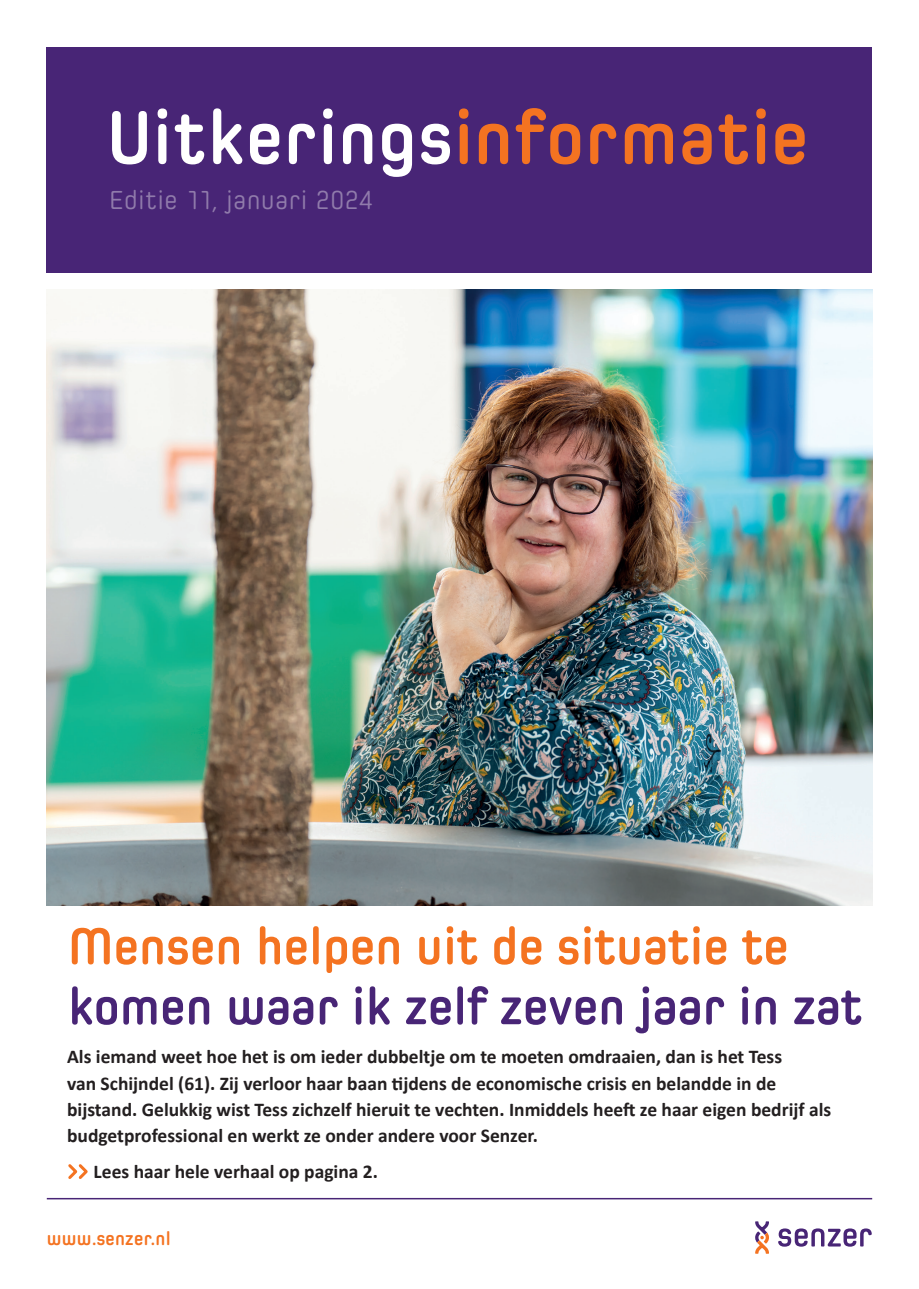
<style>
.page{position:relative;width:919px;height:1289px;background:#fff}
.page>*{position:absolute;margin:0;border:0;box-sizing:border-box;transform-origin:0 0}
._01_Heading_groot{font:700 76.35px "Spoon";letter-spacing:-.015em;color:#fff}
.t1{font:700 52.5px/60.2px "Spoon";letter-spacing:-.03em;color:#482576}
._01_Heading_groot-2{font:26.55px "Spoon";letter-spacing:-.01em;color:#907bab}
.t2{font:700 19.5px/26.4px "Calibri";color:#231f20}
.t3{font:700 19.35px "Spoon";letter-spacing:-.02em;color:#f47321}
.s1{color:#f47321}
</style>
<div class="page">
<img style="left:47px;top:289px;width:825px;height:616px">
<svg style="left:755px;top:1221px;width:14px;height:32px"></svg>
<svg style="left:778px;top:1228px;width:93px;height:18px"></svg>
<hr style="left:47px;top:1197px;width:825px;height:2px;background:#482576">
<div style="left:47px;top:47px;width:824px;height:226px;background:#482576"></div>
<svg style="left:68px;top:1164px;width:20px;height:15px"></svg>
<p class="_01_Heading_groot" style="left:105px;top:94px;width:705px">Uitkerings<span class="s1">informatie</span></p>
<p class="_01_Heading_groot-2" style="left:109px;top:185px;width:266px">Editie 11, januari 2024</p>
<p class="t1" style="left:67px;top:916px;width:797px"><span class="s1">Mensen helpen uit de situatie te </span>komen waar ik zelf zeven jaar in zat</p>
<p class="t2" style="left:67px;top:1043px;width:765px">Als iemand weet hoe het is om ieder dubbeltje om te moeten omdraaien, dan is het Tess<br>van Schijndel (61). Zij verloor haar baan tijdens de economische crisis en belandde in de bijstand. Gelukkig wist Tess zichzelf hieruit te vechten. Inmiddels heeft ze haar eigen bedrijf als budgetprofessional en werkt ze onder andere voor Senzer.</p>
<p class="t2" style="left:94px;top:1157px;width:286px">Lees haar hele verhaal op pagina 2.</p>
<p class="t3" style="left:47px;top:1227px;width:126px">www.senzer.nl</p>
</div>
